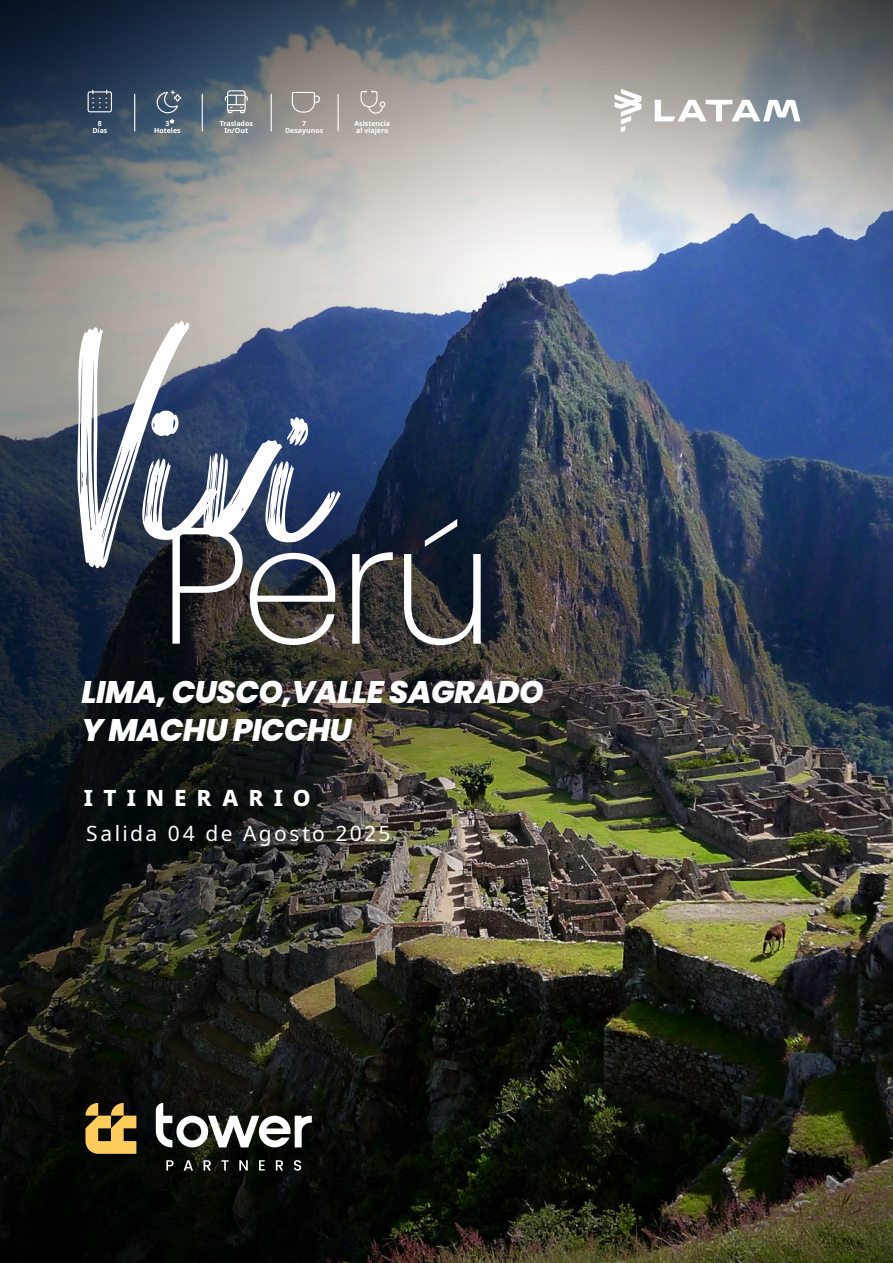
<style>
.page{position:relative;width:893px;height:1263px;background:#fff}
.page>*{position:absolute;margin:0;border:0;box-sizing:border-box;transform-origin:0 0}
.t1{font:200 165px "Poppins";color:#fff}
.t2{font:italic 800 31.2px/37.5px "Poppins";letter-spacing:-.02em;color:#fff}
.t3{font:800 22.5px "Noto Sans";letter-spacing:.44em;color:#fff}
.t4{font:21px "Noto Sans";letter-spacing:.115em;color:#fff}
.t5{font:700 7.05px/7.6px "Noto Sans";color:#fff;text-align:center}
</style>
<div class="page">
<img style="left:0;top:0;width:893px;height:1263px">
<svg style="left:156px;top:1103px;width:156px;height:44px"></svg>
<svg style="left:85px;top:1103px;width:51px;height:51px;background:#a4853b"></svg>
<svg style="left:166px;top:1160px;width:8px;height:10px"></svg>
<svg style="left:184px;top:1160px;width:9px;height:10px"></svg>
<svg style="left:204px;top:1160px;width:7px;height:10px"></svg>
<svg style="left:221px;top:1160px;width:8px;height:10px"></svg>
<svg style="left:239px;top:1160px;width:9px;height:10px"></svg>
<svg style="left:259px;top:1160px;width:6px;height:10px"></svg>
<svg style="left:276px;top:1160px;width:7px;height:10px"></svg>
<svg style="left:294px;top:1160px;width:7px;height:10px"></svg>
<svg style="left:655px;top:100px;width:145px;height:21px"></svg>
<svg style="left:614px;top:89px;width:27px;height:43px"></svg>
<svg style="left:224px;top:90px;width:24px;height:24px"></svg>
<hr style="left:271px;top:94px;width:1px;height:37px;background:#fff">
<hr style="left:338px;top:94px;width:1px;height:37px;background:#fff">
<hr style="left:202px;top:94px;width:1px;height:37px;background:#fff">
<hr style="left:134px;top:94px;width:1px;height:37px;background:#fff">
<svg style="left:360px;top:90px;width:25px;height:24px"></svg>
<svg style="left:156px;top:91px;width:26px;height:35px"></svg>
<svg style="left:291px;top:91px;width:29px;height:22px"></svg>
<div style="left:88px;top:91px;width:24px;height:21px;border:1px solid #fff;border-radius:2px"></div>
<svg style="left:92px;top:90px;width:8px;height:18px"></svg>
<svg style="left:106px;top:90px;width:1px;height:18px"></svg>
<svg style="left:76px;top:321px;width:265px;height:247px"></svg>
<p class="t5" style="left:220px;top:119px;width:35px">Traslados<br>In/Out</p>
<p class="t5" style="left:354px;top:119px;width:37px;text-align:left">Asistencia al viajero</p>
<p class="t5" style="left:92px;top:119px;width:17px">8<br>Días</p>
<p class="t5" style="left:154px;top:119px;width:28px">3<br>Hoteles</p>
<p class="t5" style="left:285px;top:119px;width:40px">7<br>Desayunos</p>
<h1 class="t1" style="left:159px;top:490px;width:337px">Perú</h1>
<h2 class="t2" style="left:81px;top:674px;width:464px">LIMA, CUSCO,VALLE SAGRADO<br>Y MACHU PICCHU</h2>
<h3 class="t3" style="left:84px;top:785px;width:228px">ITINERARIO</h3>
<h3 class="t4" style="left:86px;top:819px;width:306px">Salida 04 de Agosto 2025</h3>
</div>
